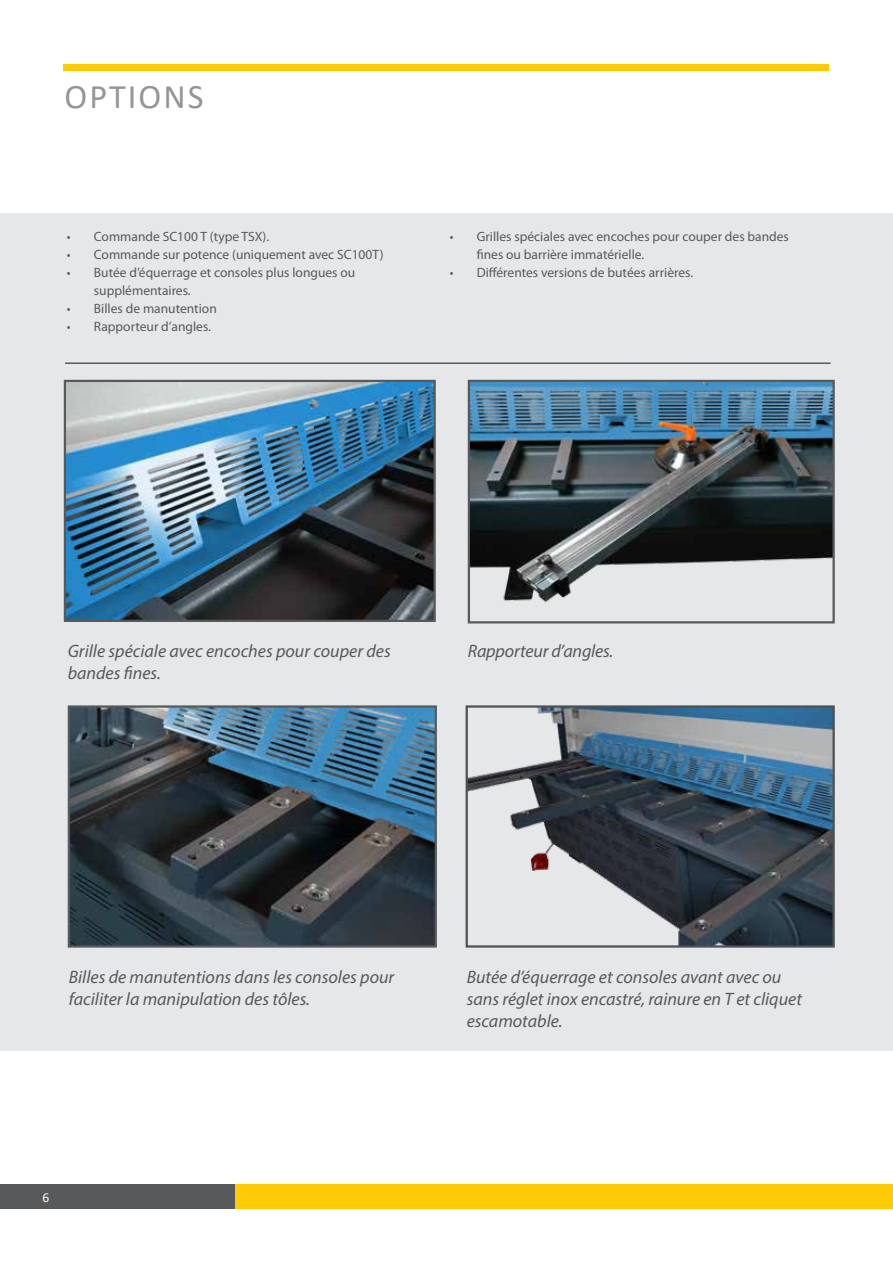
<style>
.page{position:relative;width:893px;height:1263px;background:#fff}
.page>*{position:absolute;margin:0;border:0;box-sizing:border-box;transform-origin:0 0}
.t1{font:34.5px "Calibri";letter-spacing:.06em;color:#939598}
.t2{font:italic 18px/21.6px "Myriad Pro";color:#58595b}
.t3{font:13.5px/18px "Myriad Pro";color:#58595b}
.t4{font:13.5px "Calibri";color:#fff}
</style>
<div class="page">
<div style="left:235px;top:1184px;width:658px;height:25px;background:#ffcb05"></div>
<div style="left:0;top:1184px;width:235px;height:25px;background:#58595b"></div>
<div style="left:0;top:213px;width:893px;height:837px;background:#e6e7e8"></div>
<div style="left:64px;top:64px;width:765px;height:6px;background:#ffcb05"></div>
<img style="left:67px;top:383px;width:366px;height:236px">
<div style="left:64px;top:380px;width:372px;height:242px;border:2px solid #58595b"></div>
<img style="left:71px;top:708px;width:363px;height:237px">
<div style="left:68px;top:705px;width:369px;height:243px;border:2px solid #58595b"></div>
<img style="left:469px;top:708px;width:363px;height:237px">
<div style="left:466px;top:705px;width:369px;height:243px;border:2px solid #58595b"></div>
<hr style="left:65px;top:362px;width:766px;height:2px;background:#58595b">
<img style="left:471px;top:383px;width:361px;height:220px">
<div style="left:468px;top:380px;width:367px;height:243px;border:2px solid #58595b"></div>
<h1 class="t1" style="left:64px;top:73px;width:141px">OPTIONS</h1>
<p class="t3" style="left:67px;top:227px;width:204px">• Commande SC100 T (type TSX).</p>
<p class="t3" style="left:67px;top:245px;width:318px">• Commande sur potence (uniquement avec SC100T)</p>
<p class="t3" style="left:94px;top:263px;width:263px;text-indent:-27px">• Butée d’équerrage et consoles plus longues ou supplémentaires.</p>
<p class="t3" style="left:67px;top:299px;width:151px">• Billes de manutention</p>
<p class="t3" style="left:67px;top:317px;width:146px">• Rapporteur d’angles.</p>
<p class="t3" style="left:477px;top:227px;width:314px;text-indent:-27px">• Grilles spéciales avec encoches pour couper des bandes fines ou barrière immatérielle.</p>
<p class="t3" style="left:450px;top:263px;width:245px">• Différentes versions de butées arrières.</p>
<h2 class="t2" style="left:68px;top:640px;width:324px">Grille spéciale avec encoches pour couper des bandes fines.</h2>
<h2 class="t2" style="left:468px;top:640px;width:147px">Rapporteur d’angles.</h2>
<h2 class="t2" style="left:69px;top:966px;width:327px">Billes de manutentions dans les consoles pour faciliter la manipulation des tôles.</h2>
<p class="t4" style="left:43px;top:1188px;width:8px">6</p>
<h2 class="t2" style="left:467px;top:966px;width:337px">Butée d’équerrage et consoles avant avec ou sans réglet inox encastré, rainure en T et cliquet escamotable.</h2>
</div>
